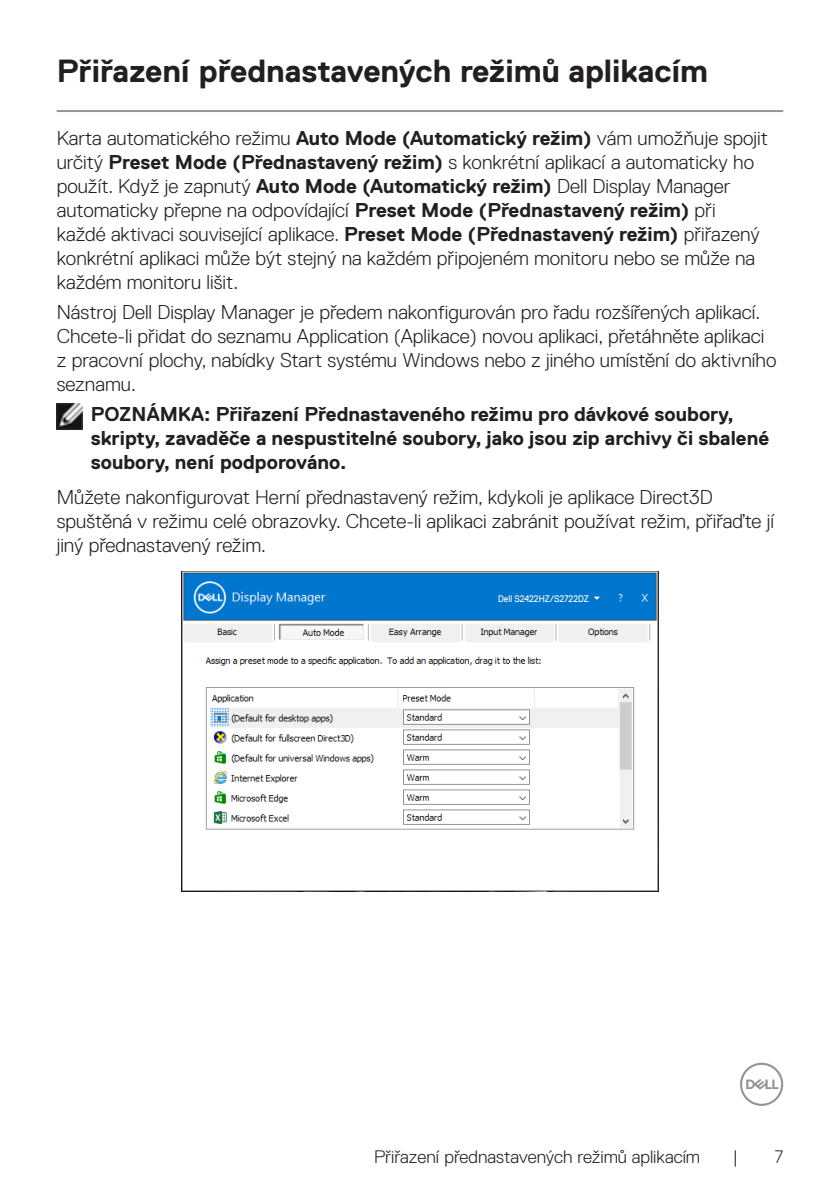
<style>
.page{position:relative;width:840px;height:1191px;background:#fff}
.page>*{position:absolute;margin:0;border:0;box-sizing:border-box;transform-origin:0 0}
.t1{font:700 32px "Dell Replica";color:#231f20}
.t2{font:300 20px/24px "Dell Replica";color:#231f20}
.t3{font:700 20px/24px "Dell Replica";color:#231f20}
.t4{font:300 18px "Dell Replica";color:#231f20}
.t5{font:9.6px "Dell Replica";color:#fff;scale:.9 1}
.s1{font-weight:700}
</style>
<div class="page">
<svg style="left:740px;top:1062px;width:42px;height:44px"></svg>
<hr style="left:57px;top:110px;width:725px;height:2px;background:#939598">
<img style="left:57px;top:404px;width:25px;height:25px">
<img style="left:182px;top:572px;width:475px;height:320px">
<div style="left:529px;top:591px;width:60px;height:12px;background:#0076ce"></div>
<h1 class="t1" style="left:57px;top:53px;width:652px">Přiřazení přednastavených režimů aplikacím</h1>
<p class="t2" style="left:57px;top:127px;width:712px">Karta automatického režimu <span class="s1">Auto Mode (Automatický režim)</span> vám umožňuje spojit určitý <span class="s1">Preset Mode (Přednastavený režim)</span> s konkrétní aplikací a automaticky ho použít. Když je zapnutý <span class="s1">Auto Mode (Automatický režim)</span> Dell Display Manager automaticky přepne na odpovídající <span class="s1">Preset Mode (Přednastavený režim)</span> při každé aktivaci související aplikace. <span class="s1">Preset Mode (Přednastavený režim)</span> přiřazený konkrétní aplikaci může být stejný na každém připojeném monitoru nebo se může na každém monitoru lišit.</p>
<p class="t2" style="left:57px;top:300px;width:720px">Nástroj Dell Display Manager je předem nakonfigurován pro řadu rozšířených aplikací.<br>Chcete-li přidat do seznamu Application (Aplikace) novou aplikaci, přetáhněte aplikaci z pracovní plochy, nabídky Start systému Windows nebo z jiného umístění do aktivního seznamu.</p>
<p class="t3" style="left:91px;top:402px;width:679px">POZNÁMKA: Přiřazení Přednastaveného režimu pro dávkové soubory, skripty, zavaděče a nespustitelné soubory, jako jsou zip archivy či sbalené soubory, není podporováno.</p>
<p class="t2" style="left:57px;top:485px;width:718px">Můžete nakonfigurovat Herní přednastavený režim, kdykoli je aplikace Direct3D spuštěná v režimu celé obrazovky. Chcete-li aplikaci zabránit používat režim, přiřaďte jí jiný přednastavený režim.</p>
<p class="t5" style="left:498px;top:593px;width:102px">Dell S2422HZ/S2722DZ</p>
<p class="t4" style="left:374px;top:1146px;width:327px">Přiřazení přednastavených režimů aplikacím</p>
<p class="t4" style="left:732px;top:1146px;width:7px">|</p>
<p class="t4" style="left:774px;top:1146px;width:10px">7</p>
</div>
